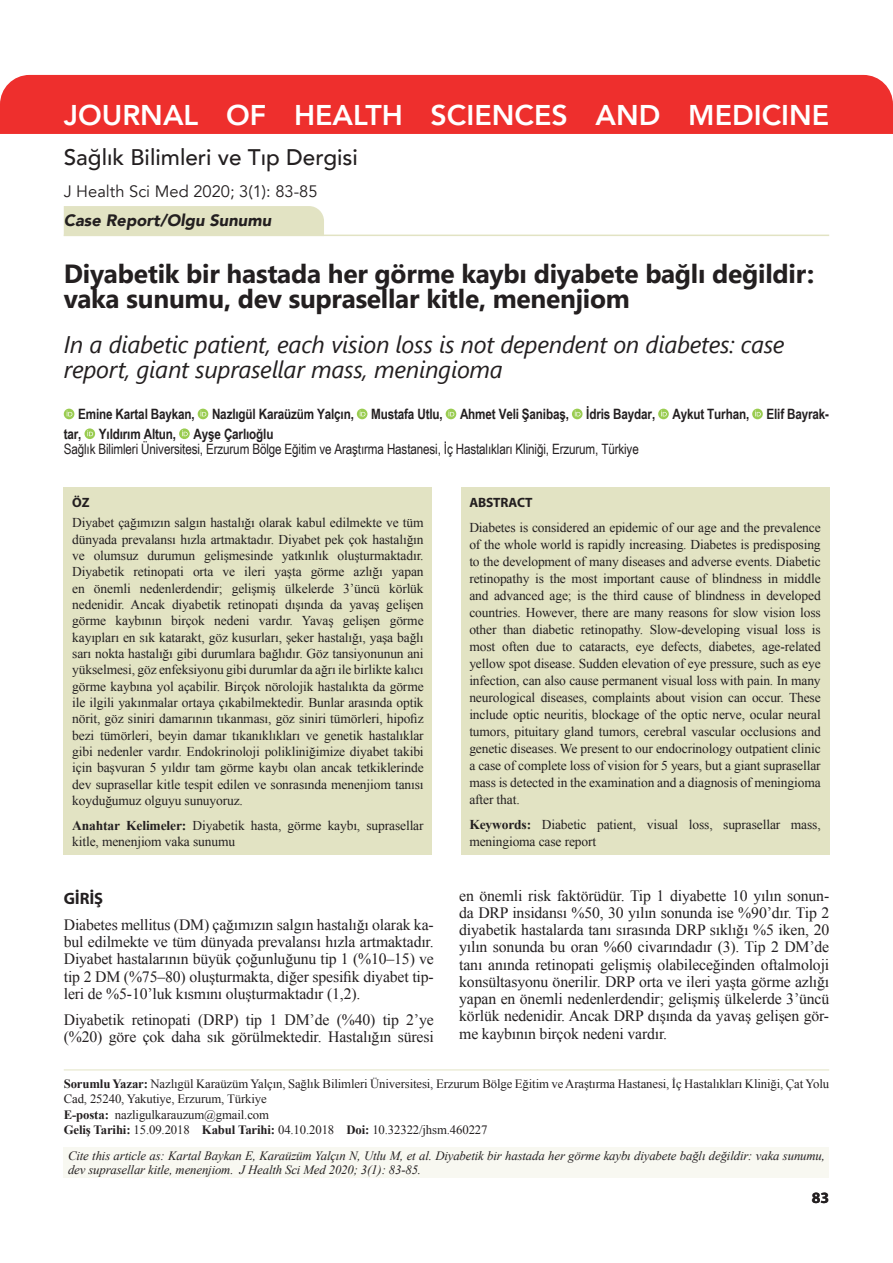
<style>
.page{position:relative;width:893px;height:1263px;background:#fff}
.page>*{position:absolute;margin:0;border:0;box-sizing:border-box;transform-origin:0 0}
.t1{font:800 28.5px "Avenir";color:#fff}
.t2{font:700 26.25px/25.5px "Segoe UI";letter-spacing:-.01em;color:#231f20}
.t3{font:italic 24px/25.5px "Segoe UI";letter-spacing:-.01em;color:#231f20}
.t4{font:500 22.5px "Avenir";color:#231f20}
.t5{font:16.5px "Avenir";color:#231f20}
.t6{font:italic 900 16.5px "Avenir";color:#231f20}
.t7{font:700 16.5px "Branding Sans";letter-spacing:-.01em;color:#231f20}
.t8{font:15.75px/17.2px "Times New Roman";letter-spacing:-.01em;color:#231f20;text-align:justify}
.t9{font:700 15.75px "Branding Sans";color:#231f20}
.t10{font:700 14.25px/19.8px "Arial Narrow";letter-spacing:-.01em;color:#231f20}
.t11{font:14.25px "Arial Narrow";letter-spacing:-.01em;color:#231f20}
.t12{font:13.5px/16.4px "Times New Roman";letter-spacing:-.01em;color:#231f20;text-align:justify}
.t13{font:700 13.5px "Branding Sans";letter-spacing:-.01em;color:#231f20}
.t14{font:12.75px/15.3px "Times New Roman";letter-spacing:-.01em;color:#231f20}
.t15{font:italic 12.75px/13.5px "Times New Roman";letter-spacing:-.01em;color:#231f20}
.s1{font-weight:700}
</style>
<div class="page">
<svg style="left:64px;top:409px;width:10px;height:10px"></svg>
<svg style="left:67px;top:411px;width:5px;height:5px"></svg>
<svg style="left:198px;top:409px;width:10px;height:10px"></svg>
<svg style="left:201px;top:411px;width:5px;height:5px"></svg>
<svg style="left:357px;top:409px;width:10px;height:10px"></svg>
<svg style="left:360px;top:411px;width:5px;height:5px"></svg>
<svg style="left:446px;top:409px;width:10px;height:10px"></svg>
<svg style="left:448px;top:411px;width:6px;height:5px"></svg>
<svg style="left:572px;top:409px;width:11px;height:10px"></svg>
<svg style="left:575px;top:411px;width:5px;height:5px"></svg>
<svg style="left:658px;top:409px;width:11px;height:10px"></svg>
<svg style="left:661px;top:411px;width:6px;height:5px"></svg>
<svg style="left:752px;top:409px;width:11px;height:10px"></svg>
<svg style="left:755px;top:411px;width:6px;height:5px"></svg>
<svg style="left:84px;top:428px;width:11px;height:11px"></svg>
<svg style="left:87px;top:430px;width:6px;height:6px"></svg>
<svg style="left:179px;top:428px;width:11px;height:11px"></svg>
<svg style="left:182px;top:430px;width:6px;height:6px"></svg>
<div style="left:461px;top:487px;width:368px;height:368px;background:#e2e3c3"></div>
<div style="left:64px;top:487px;width:368px;height:368px;background:#e2e3c3"></div>
<hr style="left:64px;top:1069px;width:765px;height:1px;background:#e2e3c3">
<hr style="left:64px;top:235px;width:765px;height:1px;background:#e2e3c3">
<div style="left:0;top:75px;width:893px;height:59px;background:#ee2f2d"></div>
<div style="left:64px;top:206px;width:260px;height:29px;background:#e2e3c3"></div>
<div style="left:64px;top:1147px;width:765px;height:31px;background:#f8f8f1"></div>
<h1 class="t1" style="left:64px;top:93px;width:767px">JOURNAL OF HEALTH SCIENCES AND MEDICINE</h1>
<h3 class="t4" style="left:64px;top:137px;width:296px">Sağlık Bilimleri ve Tıp Dergisi</h3>
<p class="t5" style="left:64px;top:181px;width:255px">J Health Sci Med 2020; 3(1): 83-85</p>
<p class="t6" style="left:64px;top:207px;width:209px">Case Report/Olgu Sunumu</p>
<h2 class="t2" style="left:64px;top:259px;width:752px">Diyabetik bir hastada her görme kaybı diyabete bağlı değildir: vaka sunumu, dev suprasellar kitle, menenjiom</h2>
<h3 class="t3" style="left:64px;top:330px;width:722px">In a diabetic patient, each vision loss is not dependent on diabetes: case report, giant suprasellar mass, meningioma</h3>
<p class="t10" style="left:64px;top:404px;width:767px;text-indent:14px">Emine Kartal Baykan, Nazlıgül Karaüzüm Yalçın, Mustafa Utlu, Ahmet Veli Şanibaş, İdris Baydar, Aykut Turhan, Elif Bayrak&shy;tar, Yıldırım Altun, Ayşe Çarlıoğlu</p>
<p class="t11" style="left:64px;top:439px;width:577px">Sağlık Bilimleri Üniversitesi, Erzurum Bölge Eğitim ve Araştırma Hastanesi, İç Hastalıkları Kliniği, Erzurum, Türkiye</p>
<p class="t13" style="left:72px;top:495px;width:19px">ÖZ</p>
<p class="t12" style="left:72px;top:514px;width:353px">Diyabet çağımızın salgın hastalığı olarak kabul edilmekte ve tüm dünyada prevalansı hızla artmaktadır. Diyabet pek çok hastalığın ve olumsuz durumun gelişmesinde yatkınlık oluşturmaktadır.<br>Diyabetik retinopati orta ve ileri yaşta görme azlığı yapan en önemli nedenlerdendir; gelişmiş ülkelerde 3’üncü körlük nedenidir. Ancak diyabetik retinopati dışında da yavaş gelişen görme kaybının birçok nedeni vardır. Yavaş gelişen görme kayıpları en sık katarakt, göz kusurları, şeker hastalığı, yaşa bağlı sarı nokta hastalığı gibi durumlara bağlıdır. Göz tansiyonunun ani yükselmesi, göz enfeksiyonu gibi durumlar da ağrı ile birlikte kalıcı görme kaybına yol açabilir. Birçok nörolojik hastalıkta da görme ile ilgili yakınmalar ortaya çıkabilmektedir. Bunlar arasında optik nörit, göz siniri damarının tıkanması, göz siniri tümörleri, hipofiz bezi tümörleri, beyin damar tıkanıklıkları ve genetik hastalıklar gibi nedenler vardır. Endokrinoloji polikliniğimize diyabet takibi için başvuran 5 yıldır tam görme kaybı olan ancak tetkiklerinde dev suprasellar kitle tespit edilen ve sonrasında menenjiom tanısı koyduğumuz olguyu sunuyoruz.</p>
<p class="t12" style="left:72px;top:817px;width:353px"><span class="s1">Anahtar Kelimeler:</span> Diyabetik hasta, görme kaybı, suprasellar kitle, menenjiom vaka sunumu</p>
<p class="t7" style="left:64px;top:890px;width:41px">GİRİŞ</p>
<p class="t8" style="left:64px;top:916px;width:371px">Diabetes mellitus (DM) çağımızın salgın hastalığı olarak ka&shy;bul edilmekte ve tüm dünyada prevalansı hızla artmaktadır.<br>Diyabet hastalarının büyük çoğunluğunu tip 1 (%10–15) ve tip 2 DM (%75–80) oluşturmakta, diğer spesifik diyabet tip&shy;leri de %5-10’luk kısmını oluşturmaktadır (1,2).</p>
<p class="t8" style="left:64px;top:1010px;width:371px">Diyabetik retinopati (DRP) tip 1 DM’de (%40) tip 2’ye (%20) göre çok daha sık görülmektedir. Hastalığın süresi</p>
<p class="t13" style="left:469px;top:495px;width:65px">ABSTRACT</p>
<p class="t12" style="left:469px;top:519px;width:353px;line-height:17px">Diabetes is considered an epidemic of our age and the prevalence of the whole world is rapidly increasing. Diabetes is predisposing to the development of many diseases and adverse events. Diabetic retinopathy is the most important cause of blindness in middle and advanced age; is the third cause of blindness in developed countries. However, there are many reasons for slow vision loss other than diabetic retinopathy. Slow-developing visual loss is most often due to cataracts, eye defects, diabetes, age-related yellow spot disease. Sudden elevation of eye pressure, such as eye infection, can also cause permanent visual loss with pain. In many neurological diseases, complaints about vision can occur. These include optic neuritis, blockage of the optic nerve, ocular neural tumors, pituitary gland tumors, cerebral vascular occlusions and genetic diseases. We present to our endocrinology outpatient clinic a case of complete loss of vision for 5 years, but a giant suprasellar mass is detected in the examination and a diagnosis of meningioma after that.</p>
<p class="t12" style="left:469px;top:816px;width:353px;line-height:17px"><span class="s1">Keywords:</span> Diabetic patient, visual loss, suprasellar mass, meningioma case report</p>
<p class="t8" style="left:459px;top:886px;width:372px">en önemli risk faktörüdür. Tip 1 diyabette 10 yılın sonun&shy;da DRP insidansı %50, 30 yılın sonunda ise %90’dır. Tip 2 diyabetik hastalarda tanı sırasında DRP sıklığı %5 iken, 20 yılın sonunda bu oran %60 civarındadır (3). Tip 2 DM’de tanı anında retinopati gelişmiş olabileceğinden oftalmoloji konsültasyonu önerilir. DRP orta ve ileri yaşta görme azlığı yapan en önemli nedenlerdendir; gelişmiş ülkelerde 3’üncü körlük nedenidir. Ancak DRP dışında da yavaş gelişen gör&shy;me kaybının birçok nedeni vardır.</p>
<p class="t14" style="left:64px;top:1076px;width:767px"><span class="s1">Sorumlu Yazar:</span> Nazlıgül Karaüzüm Yalçın, Sağlık Bilimleri Üniversitesi, Erzurum Bölge Eğitim ve Araştırma Hastanesi, İç Hastalıkları Kliniği, Çat Yolu Cad, 25240, Yakutiye, Erzurum, Türkiye<br><span class="s1">E-posta:</span> nazligulkarauzum@gmail.com<br><span class="s1">Geliş Tarihi:</span> 15.09.2018 <span class="s1">Kabul Tarihi:</span> 04.10.2018 <span class="s1">Doi:</span> 10.32322/jhsm.460227</p>
<p class="t15" style="left:68px;top:1149px;width:758px">Cite this article as: Kartal Baykan E, Karaüzüm Yalçın N, Utlu M, et al. Diyabetik bir hastada her görme kaybı diyabete bağlı değildir: vaka sunumu, dev suprasellar kitle, menenjiom. J Health Sci Med 2020; 3(1): 83-85.</p>
<p class="t9" style="left:812px;top:1189px;width:19px">83</p>
</div>
